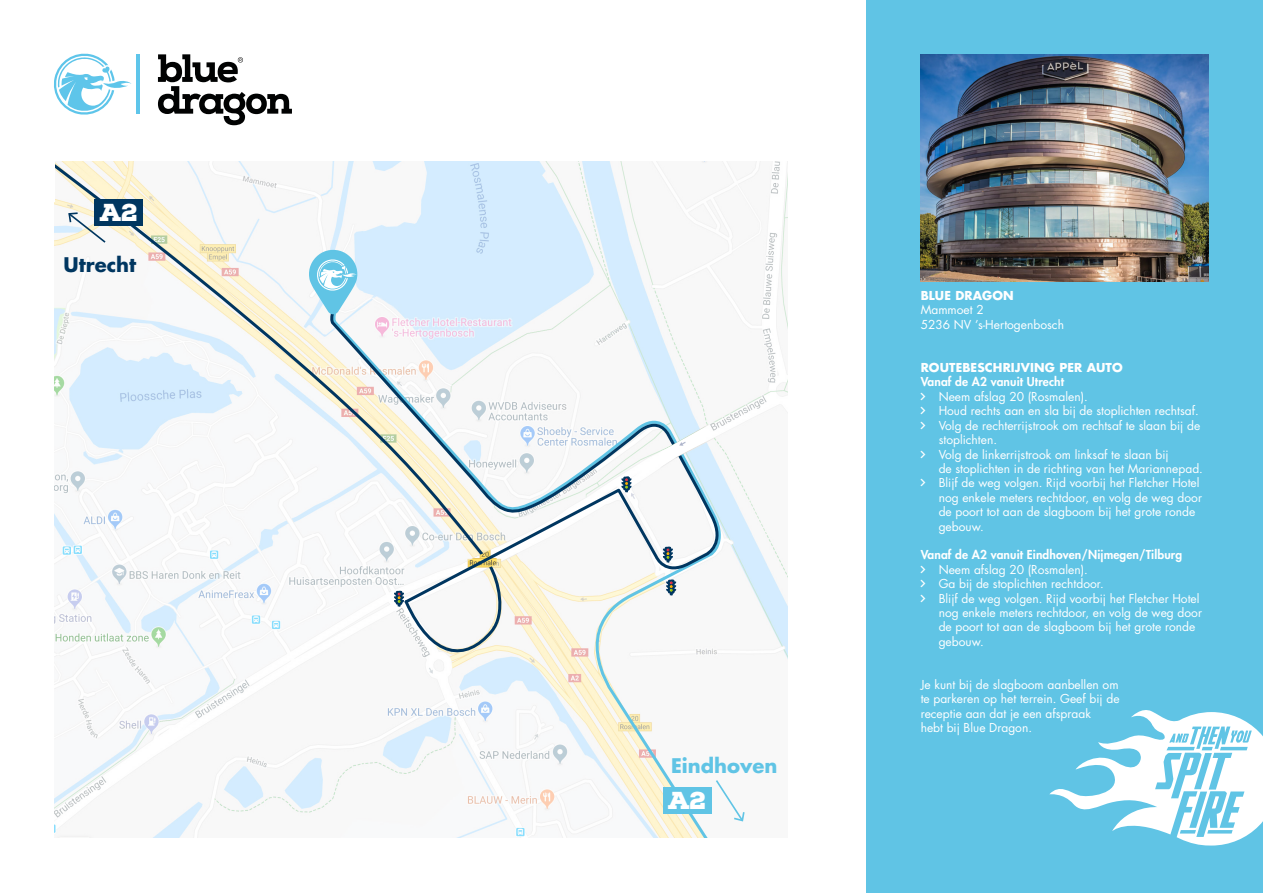
<style>
.page{position:relative;width:1263px;height:893px;background:#fff}
.page>*{position:absolute;margin:0;border:0;box-sizing:border-box;transform-origin:0 0}
.t1{font:900 24.45px "Nexa Slab";color:#fff}
.t2{font:700 19.65px "Futura Std";color:#60c4e5}
.t3{font:700 19.65px "Futura Std";color:#003660}
.t4{font:12px/14.4px "Futura Std";color:#fff}
.t5{font:800 12px "Futura Std";letter-spacing:.01em;color:#fff}
.t6{font:700 12px "Futura Std";letter-spacing:.01em;color:#fff}
</style>
<div class="page">
<div style="left:867px;top:0;width:396px;height:893px;background:#60c4e5"></div>
<svg style="left:158px;top:54px;width:134px;height:71px"></svg>
<hr style="left:137px;top:54px;width:3px;height:60px;background:#5ec5ea">
<svg style="left:54px;top:53px;width:78px;height:62px"></svg>
<img style="left:921px;top:54px;width:288px;height:228px">
<svg style="left:1049px;top:710px;width:214px;height:135px"></svg>
<img style="left:55px;top:162px;width:733px;height:676px">
<svg style="left:332px;top:311px;width:396px;height:527px"></svg>
<svg style="left:54px;top:161px;width:432px;height:400px"></svg>
<svg style="left:330px;top:311px;width:396px;height:295px"></svg>
<img style="left:660px;top:426px;width:45px;height:42px">
<div style="left:35px;top:150px;width:20px;height:51px;background:#fff"></div>
<svg style="left:67px;top:211px;width:40px;height:33px"></svg>
<div style="left:94px;top:199px;width:49px;height:27px;background:#003660"></div>
<svg style="left:714px;top:778px;width:32px;height:45px"></svg>
<div style="left:663px;top:787px;width:48px;height:27px;background:#60c4e5"></div>
<svg style="left:309px;top:250px;width:48px;height:64px"></svg>
<svg style="left:394px;top:562px;width:112px;height:104px"></svg>
<svg style="left:621px;top:477px;width:10px;height:15px"></svg>
<svg style="left:666px;top:580px;width:10px;height:15px"></svg>
<svg style="left:663px;top:547px;width:10px;height:15px"></svg>
<h1 class="t1" style="left:99px;top:197px;width:40px">A2</h1>
<h2 class="t3" style="left:64px;top:251px;width:74px">Utrecht</h2>
<h2 class="t2" style="left:671px;top:752px;width:108px">Eindhoven</h2>
<h1 class="t1" style="left:668px;top:785px;width:40px">A2</h1>
<p class="t6" style="left:921px;top:288px;width:95px">BLUE DRAGON</p>
<p class="t4" style="left:921px;top:303px;width:145px">Mammoet 2<br>5236 NV ’s-Hertogenbosch</p>
<p class="t6" style="left:921px;top:360px;width:204px">ROUTEBESCHRIJVING PER AUTO</p>
<p class="t5" style="left:921px;top:374px;width:145px">Vanaf de A2 vanuit Utrecht</p>
<p class="t4" style="left:921px;top:389px;width:169px">■●▼ Neem afslag 20 (Rosmalen).</p>
<p class="t4" style="left:921px;top:404px;width:280px">■●▼ Houd rechts aan en sla bij de stoplichten rechtsaf.</p>
<p class="t4" style="left:939px;top:418px;width:263px;text-indent:-18px">■●▼ Volg de rechterrijstrook om rechtsaf te slaan bij de stoplichten.</p>
<p class="t4" style="left:939px;top:447px;width:266px;text-indent:-18px">■●▼ Volg de linkerrijstrook om linksaf te slaan bij<br>de stoplichten in de richting van het Mariannepad.</p>
<p class="t4" style="left:939px;top:476px;width:265px;text-indent:-18px">■●▼ Blijf de weg volgen. Rijd voorbij het Fletcher Hotel nog enkele meters rechtdoor, en volg de weg door de poort tot aan de slagboom bij het grote ronde gebouw.</p>
<p class="t5" style="left:921px;top:547px;width:263px">Vanaf de A2 vanuit Eindhoven/Nijmegen/Tilburg</p>
<p class="t4" style="left:921px;top:562px;width:169px">■●▼ Neem afslag 20 (Rosmalen).</p>
<p class="t4" style="left:921px;top:577px;width:185px">■●▼ Ga bij de stoplichten rechtdoor.</p>
<p class="t4" style="left:939px;top:591px;width:265px;text-indent:-18px">■●▼ Blijf de weg volgen. Rijd voorbij het Fletcher Hotel nog enkele meters rechtdoor, en volg de weg door de poort tot aan de slagboom bij het grote ronde gebouw.</p>
<p class="t4" style="left:921px;top:677px;width:200px">Je kunt bij de slagboom aanbellen om te parkeren op het terrein. Geef bij de receptie aan dat je een afspraak<br>hebt bij Blue Dragon.</p>
</div>
